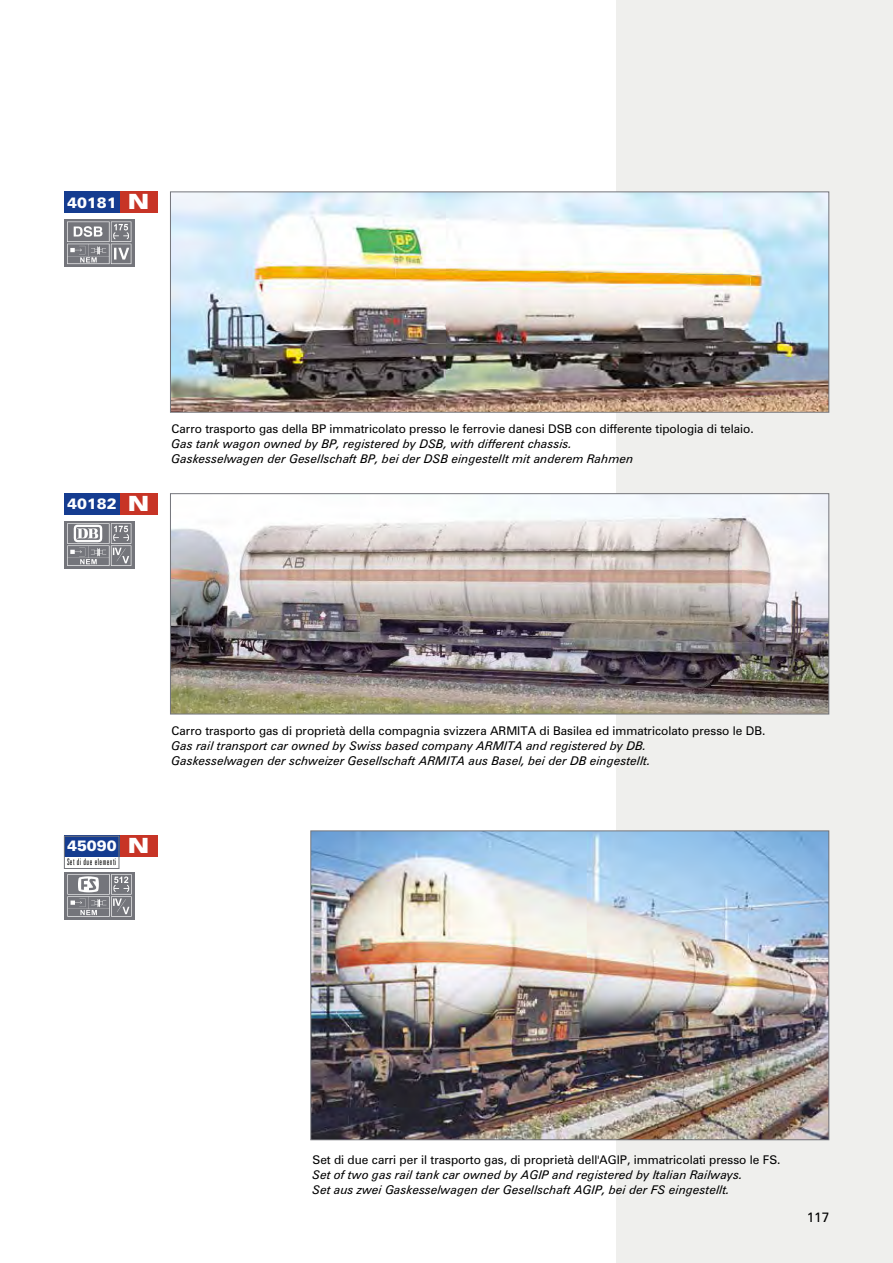
<style>
.page{position:relative;width:893px;height:1263px;background:#fff}
.page>*{position:absolute;margin:0;border:0;box-sizing:border-box;transform-origin:0 0}
.t1{font:900 15px "Zurich BT";color:#fff}
.t2{font:13.5px "Zurich BT";color:#000}
.t3{font:italic 12px/15px "Zurich BT";color:#000}
.t4{font:12px "Zurich BT";color:#000}
.t5{font:300 extra-condensed 9px "Zurich BT";letter-spacing:.05em;color:#000}
.s1{font-stretch:expanded;font-size:21px}
</style>
<div class="page">
<div style="left:617px;top:0;width:276px;height:1263px;background:#efefed"></div>
<img style="left:172px;top:193px;width:655px;height:218px">
<div style="left:170px;top:191px;width:659px;height:222px;border:1px solid #74757b"></div>
<img style="left:312px;top:832px;width:515px;height:306px">
<div style="left:310px;top:830px;width:519px;height:310px;border:1px solid #74757b"></div>
<div style="left:117px;top:191px;width:40px;height:22px;background:#c73426"></div>
<div style="left:64px;top:191px;width:56px;height:22px;background:#153c90"></div>
<svg style="left:64px;top:219px;width:71px;height:48px"></svg>
<img style="left:67px;top:222px;width:64px;height:20px">
<img style="left:67px;top:244px;width:64px;height:20px">
<img style="left:172px;top:495px;width:655px;height:217px">
<div style="left:170px;top:493px;width:659px;height:221px;border:1px solid #74757b"></div>
<div style="left:117px;top:493px;width:40px;height:21px;background:#c73426"></div>
<div style="left:64px;top:493px;width:56px;height:21px;background:#153c90"></div>
<div style="left:64px;top:521px;width:71px;height:48px;background:#74757b"></div>
<img style="left:67px;top:523px;width:64px;height:43px">
<div style="left:117px;top:835px;width:40px;height:21px;background:#c73426"></div>
<div style="left:64px;top:835px;width:56px;height:21px;background:#153c90"></div>
<div style="left:64px;top:871px;width:71px;height:48px;background:#74757b"></div>
<img style="left:67px;top:874px;width:65px;height:20px">
<img style="left:67px;top:896px;width:65px;height:21px">
<div style="left:64px;top:836px;width:55px;height:33px;border:1px solid #74757b"></div>
<p class="t1" style="left:67px;top:193px;width:83px">40181 <span class="s1">N</span></p>
<p class="t1" style="left:67px;top:495px;width:83px">40182 <span class="s1">N</span></p>
<p class="t4" style="left:172px;top:421px;width:584px">Carro trasporto gas della BP immatricolato presso le ferrovie danesi DSB con differente tipologia di telaio.</p>
<p class="t3" style="left:172px;top:436px;width:463px">Gas tank wagon owned by BP, registered by DSB, with different chassis.<br>Gaskesselwagen der Gesellschaft BP, bei der DSB eingestellt mit anderem Rahmen</p>
<p class="t4" style="left:172px;top:723px;width:595px">Carro trasporto gas di proprietà della compagnia svizzera ARMITA di Basilea ed immatricolato presso le DB.</p>
<p class="t3" style="left:172px;top:738px;width:481px">Gas rail transport car owned by Swiss based company ARMITA and registered by DB.<br>Gaskesselwagen der schweizer Gesellschaft ARMITA aus Basel, bei der DB eingestellt.</p>
<p class="t1" style="left:67px;top:837px;width:83px">45090 <span class="s1">N</span></p>
<p class="t5" style="left:67px;top:857px;width:51px">Set di due elementi</p>
<p class="t4" style="left:312px;top:1152px;width:470px">Set di due carri per il trasporto gas, di proprietà dell'AGIP, immatricolati presso le FS.</p>
<p class="t3" style="left:312px;top:1167px;width:432px">Set of two gas rail tank car owned by AGIP and registered by Italian Railways.<br>Set aus zwei Gaskesselwagen der Gesellschaft AGIP, bei der FS eingestellt.</p>
<p class="t2" style="left:807px;top:1209px;width:24px">117</p>
</div>
